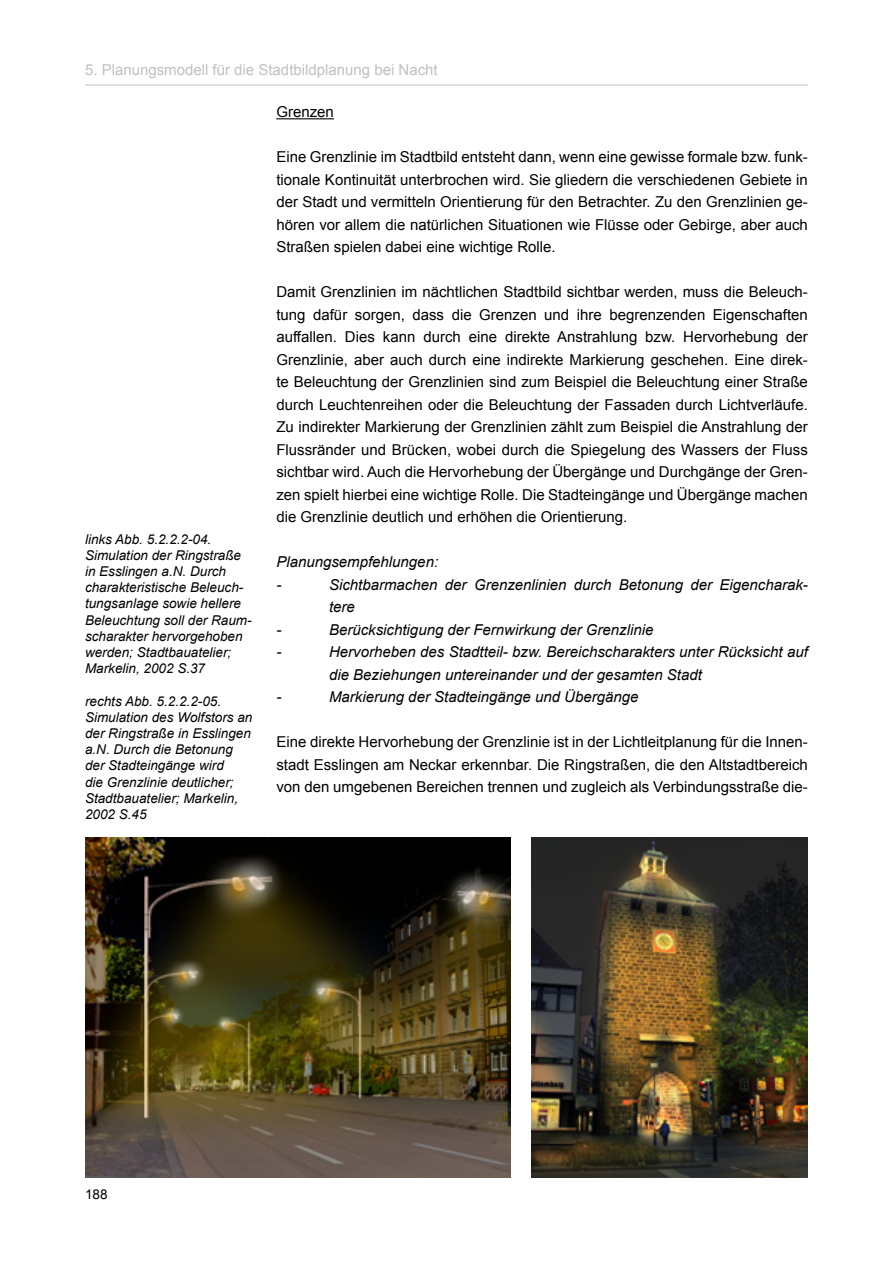
<style>
.page{position:relative;width:893px;height:1263px;background:#fff}
.page>*{position:absolute;margin:0;border:0;box-sizing:border-box;transform-origin:0 0}
.t1{font:15px/22.5px "Arial";color:#000;text-align:justify}
.t2{font:italic 15px/22.5px "Arial";color:#000}
.t3{font:15px "Arial";color:#c0c0c0}
.t4{font:italic 13.5px/16.2px "Arial";color:#000}
.t5{font:13.5px "Arial";color:#000}
</style>
<div class="page">
<hr style="left:85px;top:85px;width:723px;height:1px;background:#c0c0c0">
<hr style="left:276px;top:118px;width:58px;height:1px;background:#000">
<img style="left:85px;top:838px;width:425px;height:340px">
<img style="left:531px;top:838px;width:277px;height:340px">
<p class="t3" style="left:85px;top:60px;width:354px">5. Planungsmodell für die Stadtbildplanung bei Nacht</p>
<p class="t1" style="left:276px;top:101px;width:59px">Grenzen</p>
<p class="t1" style="left:276px;top:146px;width:533px">Eine Grenzlinie im Stadtbild entsteht dann, wenn eine gewisse formale bzw. funk&shy;tionale Kontinuität unterbrochen wird. Sie gliedern die verschiedenen Gebiete in der Stadt und vermitteln Orientierung für den Betrachter. Zu den Grenzlinien ge&shy;hören vor allem die natürlichen Situationen wie Flüsse oder Gebirge, aber auch Straßen spielen dabei eine wichtige Rolle.</p>
<p class="t1" style="left:276px;top:281px;width:533px">Damit Grenzlinien im nächtlichen Stadtbild sichtbar werden, muss die Beleuch&shy;tung dafür sorgen, dass die Grenzen und ihre begrenzenden Eigenschaften auffallen. Dies kann durch eine direkte Anstrahlung bzw. Hervorhebung der Grenzlinie, aber auch durch eine indirekte Markierung geschehen. Eine direk&shy;te Beleuchtung der Grenzlinien sind zum Beispiel die Beleuchtung einer Straße durch Leuchtenreihen oder die Beleuchtung der Fassaden durch Lichtverläufe.<br>Zu indirekter Markierung der Grenzlinien zählt zum Beispiel die Anstrahlung der Flussränder und Brücken, wobei durch die Spiegelung des Wassers der Fluss sichtbar wird. Auch die Hervorhebung der Übergänge und Durchgänge der Gren&shy;zen spielt hierbei eine wichtige Rolle. Die Stadteingänge und Übergänge machen die Grenzlinie deutlich und erhöhen die Orientierung.</p>
<p class="t2" style="left:276px;top:551px;width:163px">Planungsempfehlungen: -</p>
<p class="t4" style="left:85px;top:531px;width:168px">links Abb. 5.2.2.2-04.<br>Simulation der Ringstraße in Esslingen a.N. Durch charakteristische Beleuch&shy;tungsanlage sowie hellere<br>Beleuchtung soll der Raum&shy;scharakter hervorgehoben werden; Stadtbauatelier;<br>Markelin, 2002 S.37</p>
<p class="t4" style="left:85px;top:693px;width:169px">rechts Abb. 5.2.2.2-05.<br>Simulation des Wolfstors an der Ringstraße in Esslingen a.N. Durch die Betonung der Stadteingänge wird<br>die Grenzlinie deutlicher;<br>Stadtbauatelier; Markelin,<br>2002 S.45</p>
<p class="t2" style="left:329px;top:573px;width:480px">Sichtbarmachen der Grenzenlinien durch Betonung der Eigencharak&shy;tere</p>
<p class="t2" style="left:276px;top:618px;width:6px">-</p>
<p class="t2" style="left:329px;top:618px;width:326px">Berücksichtigung der Fernwirkung der Grenzlinie</p>
<p class="t2" style="left:276px;top:641px;width:6px">-</p>
<p class="t2" style="left:329px;top:641px;width:480px">Hervorheben des Stadtteil- bzw. Bereichscharakters unter Rücksicht auf die Beziehungen untereinander und der gesamten Stadt</p>
<p class="t2" style="left:276px;top:686px;width:6px">-</p>
<p class="t2" style="left:329px;top:686px;width:311px">Markierung der Stadteingänge und Übergänge</p>
<p class="t1" style="left:276px;top:731px;width:533px">Eine direkte Hervorhebung der Grenzlinie ist in der Lichtleitplanung für die Innen&shy;stadt Esslingen am Neckar erkennbar. Die Ringstraßen, die den Altstadtbereich von den umgebenen Bereichen trennen und zugleich als Verbindungsstraße die-</p>
<p class="t5" style="left:85px;top:1185px;width:24px">188</p>
</div>
